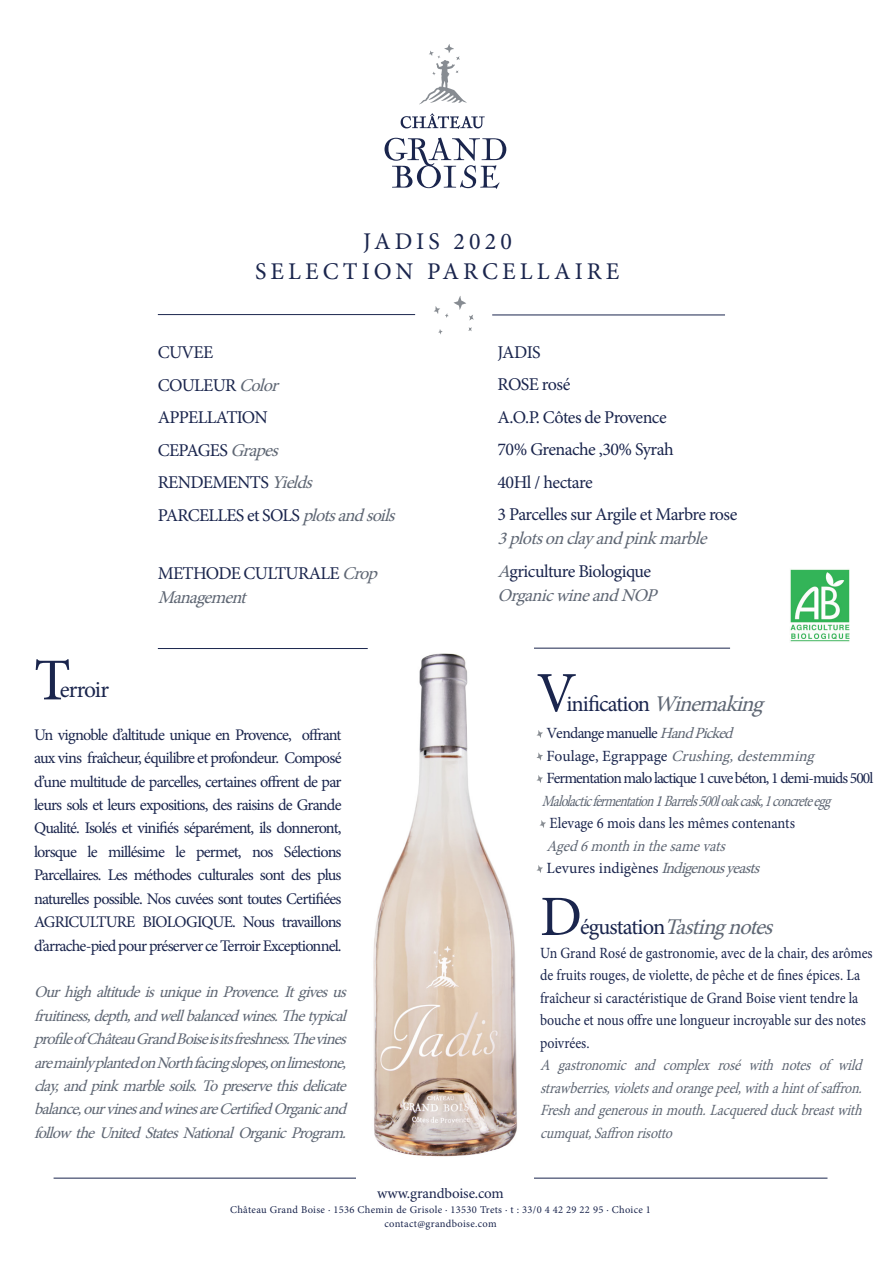
<style>
.page{position:relative;width:893px;height:1263px;background:#fff}
.page>*{position:absolute;margin:0;border:0;box-sizing:border-box;transform-origin:0 0}
.t1{font:59.4px "Minion Pro";color:#1a254d}
.t2{font:57.15px "Minion Pro";color:#1a254d}
.t3{font:24px "Minion Pro";letter-spacing:.17em;color:#1a254d}
.t4{font:23.4px "Minion Pro";letter-spacing:-.05em;color:#1a254d}
.t5{font:italic 22.5px "Minion Pro";color:#5f6774}
.t6{font:22.5px "Minion Pro";color:#1a254d}
.t7{font:18px/24px "Minion Pro";letter-spacing:-.04em;color:#1a254d}
.t8{font:italic 18px "Minion Pro";color:#5f6774}
.t9{font:16.2px/23.4px "Minion Pro";letter-spacing:-.05em;color:#1a254d;text-align:justify}
.t10{font:italic 16.2px/23.4px "Minion Pro";letter-spacing:-.045em;color:#5f6774;text-align:justify}
.t11{font:15.6px/22.5px "Minion Pro";letter-spacing:-.005em;color:#1a254d;scale:.89 1}
.t12{font:italic 15.6px/22.5px "Minion Pro";color:#5f6774;text-align:justify;scale:.89 1}
.t13{font:italic 15.6px "Minion Pro";color:#5f6774;scale:.85 1}
.t14{font:15.6px "Minion Pro";letter-spacing:-.06em;color:#1a254d}
.t15{font:italic 15.6px "Minion Pro";color:#5f6774}
.t16{font:15.6px "Minion Pro";letter-spacing:-.005em;color:#1a254d;scale:.93 1}
.t17{font:15.6px "Minion Pro";letter-spacing:-.005em;color:#1a254d}
.t18{font:15.6px "Minion Pro";letter-spacing:-.055em;color:#1a254d}
.t19{font:italic 15.6px "Minion Pro";color:#5f6774;scale:.93 1}
.t20{font:15px "Minion Pro";letter-spacing:-.01em;color:#1a254d}
.t21{font:10.5px "Minion Pro";letter-spacing:.03em;color:#1a254d}
.s1{font-style:italic;color:#5f6774}
.s2{font-style:normal;color:#1a254d}
</style>
<div class="page">
<svg style="left:419px;top:44px;width:48px;height:60px"></svg>
<svg style="left:401px;top:113px;width:84px;height:16px"></svg>
<svg style="left:384px;top:138px;width:122px;height:51px"></svg>
<hr style="left:54px;top:1178px;width:773px;height:1px;background:#1a254d">
<hr style="left:520px;top:648px;width:210px;height:1px;background:#1a254d">
<svg style="left:434px;top:296px;width:40px;height:39px"></svg>
<hr style="left:492px;top:315px;width:233px;height:1px;background:#1a254d">
<hr style="left:158px;top:314px;width:257px;height:1px;background:#1a254d">
<img style="left:790px;top:569px;width:60px;height:73px">
<svg style="left:536px;top:730px;width:7px;height:8px"></svg>
<svg style="left:536px;top:752px;width:7px;height:9px"></svg>
<svg style="left:536px;top:775px;width:7px;height:8px"></svg>
<svg style="left:540px;top:820px;width:6px;height:8px"></svg>
<svg style="left:536px;top:865px;width:7px;height:8px"></svg>
<img style="left:356px;top:648px;width:177px;height:531px">
<hr style="left:158px;top:648px;width:210px;height:1px;background:#1a254d">
<p class="t3" style="left:363px;top:225px;width:150px">JADIS 2020</p>
<p class="t3" style="left:255px;top:255px;width:366px">SELECTION PARCELLAIRE</p>
<p class="t7" style="left:158px;top:341px;width:57px">CUVEE</p>
<p class="t7" style="left:158px;top:373px;width:128px">COULEUR <span class="s1">Color</span></p>
<p class="t7" style="left:158px;top:406px;width:112px">APPELLATION</p>
<p class="t7" style="left:158px;top:438px;width:128px">CEPAGES <span class="s1">Grapes</span></p>
<p class="t7" style="left:158px;top:471px;width:162px">RENDEMENTS <span class="s1">Yields</span></p>
<p class="t7" style="left:158px;top:503px;width:245px">PARCELLES et SOLS <span class="s1">plotsandsoils</span></p>
<p class="t7" style="left:158px;top:561px;width:227px">METHODE CULTURALE <span class="s1">Crop<br>Management</span></p>
<p class="t1" style="left:34px;top:641px;width:38px">T</p>
<p class="t4" style="left:60px;top:674px;width:51px">erroir</p>
<p class="t9" style="left:34px;top:723px;width:309px">Un vignoble d’altitude unique en Provence, offrant aux vins fraîcheur, équilibre et profondeur. Composé d’une multitude de parcelles, certaines offrent de par leurs sols et leurs expositions, des raisins de Grande Qualité. Isolés et vinifiés séparément, ils donneront, lorsque le millésime le permet, nos Sélections Parcellaires. Les méthodes culturales sont des plus naturelles possible. Nos cuvées sont toutes Certifiées AGRICULTURE BIOLOGIQUE. Nous travaillons d’arrache-pied pour préserver ce Terroir Exceptionnel.</p>
<p class="t10" style="left:34px;top:980px;width:319px">OurhighaltitudeisuniqueinProvence.Itgivesus fruitiness,depth,andwellbalancedwines.Thetypical profileof ChâteauGrandBoiseisitsfreshness.Thevines aremainlyplantedonNorthfacingslopes,onlimestone, clay,andpinkmarblesoils.Topreservethisdelicate balance,ourvinesandwinesareCertifiedOrganicand followtheUnitedStatesNationalOrganicProgram.</p>
<p class="t7" style="left:497px;top:340px;width:45px">JADIS</p>
<p class="t7" style="left:497px;top:372px;width:74px">ROSE rosé</p>
<p class="t7" style="left:497px;top:405px;width:171px">A.O.P. Côtes de Provence</p>
<p class="t7" style="left:497px;top:437px;width:178px">70% Grenache ,30% Syrah</p>
<p class="t7" style="left:497px;top:470px;width:97px">40Hl / hectare</p>
<p class="t7" style="left:497px;top:502px;width:241px">3 Parcelles sur Argile et Marbre rose</p>
<p class="t8" style="left:497px;top:526px;width:217px">3plotsonclayandpinkmarble</p>
<p class="t7" style="left:497px;top:559px;width:155px"><span class="s1">A</span>griculture Biologique</p>
<p class="t8" style="left:497px;top:583px;width:167px">OrganicwineandNOP</p>
<p class="t2" style="left:536px;top:655px;width:42px">V</p>
<p class="t6" style="left:566px;top:689px;width:206px">i n i fi c a t i o n <span class="s1">Winemaking</span></p>
<p class="t18" style="left:547px;top:723px;width:193px">Vendange manuelle <span class="s1">HandPicked</span></p>
<p class="t15" style="left:547px;top:745px;width:274px"><span class="s2">F o u l a g e , E g r a p p a g e</span> Crushing,destemming</p>
<p class="t14" style="left:547px;top:768px;width:328px">Fermentation malo lactique 1 cuve béton, 1 demi-muids 500l</p>
<p class="t13" style="left:542px;top:790px;width:348px">Malolacticfermentation1Barrels500loakcask,1concreteegg</p>
<p class="t16" style="left:549px;top:813px;width:266px">Elevage 6 mois dans les mêmes contenants</p>
<p class="t19" style="left:546px;top:835px;width:199px">Aged6monthinthesamevats</p>
<p class="t17" style="left:547px;top:858px;width:220px">L e v u r e s i n d i g è n e s <span class="s1">Indigenousyeasts</span></p>
<p class="t2" style="left:540px;top:878px;width:43px">D</p>
<p class="t5" style="left:580px;top:911px;width:201px"><span class="s2">é g u s t a t i o n</span> Tastingnotes</p>
<p class="t11" style="left:540px;top:941px;width:375px">Un Grand Rosé de gastronomie, avec de la chair, des arômes de fruits rouges, de violette, de pêche et de fines épices. La fraîcheur si caractéristique de Grand Boise vient tendre la bouche et nous offre une longueur incroyable sur des notes poivrées.</p>
<p class="t12" style="left:540px;top:1054px;width:369px">A gastronomic and complex rosé with notes of wild strawberries,violetsandorangepeel,withahintof saffron.<br>Freshandgenerousinmouth.Lacqueredduckbreastwith cumquat,Saffronrisotto</p>
<p class="t20" style="left:377px;top:1183px;width:128px">www.grandboise.com</p>
<p class="t21" style="left:230px;top:1203px;width:422px">Château Grand Boise · 1536 Chemin de Grisole · 13530 Trets · t : 33/0 4 42 29 22 95 · Choice 1</p>
<p class="t21" style="left:384px;top:1216px;width:114px">contact@grandboise.com</p>
</div>
